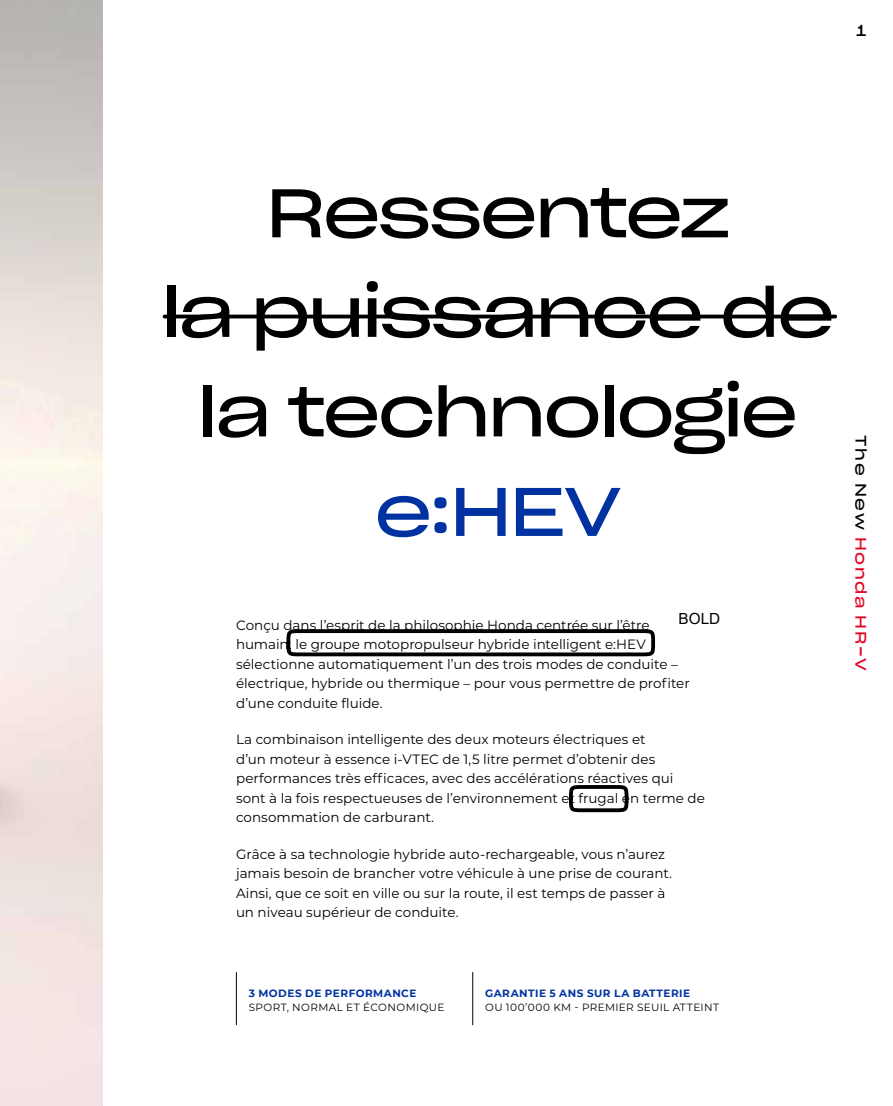
<style>
.page{position:relative;width:893px;height:1106px;background:#fff}
.page>*{position:absolute;margin:0;border:0;box-sizing:border-box;transform-origin:0 0}
.t1{font:67.5px/99.4px "Sharp Grotesk Book 25";letter-spacing:-.04em;color:#000;text-align:center}
.t2{font:67.5px "Sharp Grotesk Book 25";color:#0033a1}
.t3{font:15.75px "Sharp Grotesk Book 25";color:#000}
.t4{font:15.3px "Arial";color:#000}
.t5{font:15px "Sharp Grotesk Book 25";letter-spacing:.1em;color:#e40521}
.t6{font:13.5px/19.5px "Montserrat";color:#000}
.t7{font:10.5px "Montserrat";letter-spacing:.04em;color:#000}
.t8{font:700 10.5px "Montserrat";letter-spacing:.045em;color:#0033a1}
.s1{color:#000}
</style>
<div class="page">
<hr style="left:236px;top:972px;width:1px;height:53px;background:#000">
<hr style="left:472px;top:972px;width:1px;height:53px;background:#000">
<div style="left:569px;top:785px;width:59px;height:27px;border:4px solid #000;border-radius:12px"></div>
<div style="left:286px;top:629px;width:369px;height:27px;border:4px solid #000;border-radius:12px"></div>
<svg style="left:165px;top:314px;width:670px;height:4px;background:#282828"></svg>
<p class="t3" style="left:856px;top:17px;width:12px">1</p>
<h1 class="t1" style="left:161px;top:157px;width:675px">Ressentez<br>la puissance de la technologie</h1>
<h1 class="t2" style="left:374px;top:453px;width:248px">e:HEV</h1>
<p class="t4" style="left:679px;top:608px;width:43px">BOLD</p>
<p class="t6" style="left:236px;top:615px;width:455px">Conçu dans l’esprit de la philosophie Honda centrée sur l’être humain, le groupe motopropulseur hybride intelligent e:HEV sélectionne automatiquement l’un des trois modes de conduite – électrique, hybride ou thermique – pour vous permettre de profiter d’une conduite fluide.</p>
<p class="t6" style="left:236px;top:729px;width:470px">La combinaison intelligente des deux moteurs électriques et<br>d’un moteur à essence i-VTEC de 1,5 litre permet d’obtenir des performances très efficaces, avec des accélérations réactives qui sont à la fois respectueuses de l’environnement et frugal en terme de consommation de carburant.</p>
<p class="t6" style="left:236px;top:844px;width:437px">Grâce à sa technologie hybride auto-rechargeable, vous n’aurez jamais besoin de brancher votre véhicule à une prise de courant.<br>Ainsi, que ce soit en ville ou sur la route, il est temps de passer à un niveau supérieur de conduite.</p>
<p class="t5" style="left:874px;top:435px;width:237px;rotate:90deg"><span class="s1">The New</span> Honda HR-V</p>
<p class="t8" style="left:249px;top:985px;width:169px">3 MODES DE PERFORMANCE</p>
<p class="t7" style="left:249px;top:999px;width:197px">SPORT, NORMAL ET ÉCONOMIQUE</p>
<p class="t8" style="left:485px;top:985px;width:207px">GARANTIE 5 ANS SUR LA BATTERIE</p>
<p class="t7" style="left:485px;top:999px;width:235px">OU 100’000 KM - PREMIER SEUIL ATTEINT</p>
</div>
